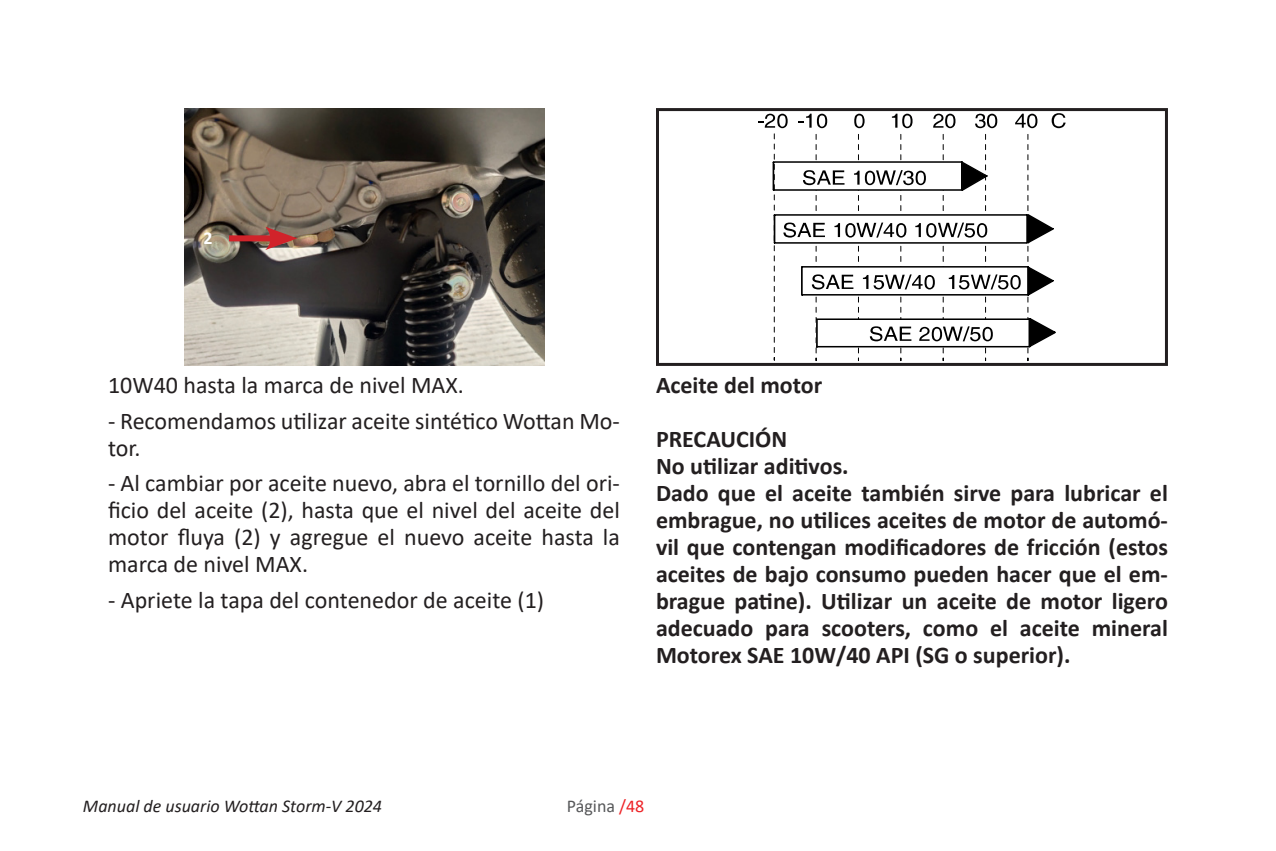
<style>
.page{position:relative;width:1276px;height:851px;background:#fff}
.page>*{position:absolute;margin:0;border:0;box-sizing:border-box;transform-origin:0 0}
.t1{font:700 24px/27px "Calibri";color:#231f20;text-align:justify}
.t2{font:24px/27px "Calibri";color:#231f20}
.t3{font:italic 18px "Calibri";color:#231f20}
.t4{font:18px "Calibri";color:#57585a}
.Estilo_de_párrafo_1{font:700 18px "Calibri";color:#fff}
.s1{color:#ee2327}
</style>
<div class="page">
<img style="left:185px;top:108px;width:359px;height:258px">
<div style="left:656px;top:108px;width:512px;height:258px;border:3px solid #231f20"></div>
<svg style="left:772px;top:134px;width:284px;height:226px"></svg>
<svg style="left:798px;top:114px;width:29px;height:14px"></svg>
<svg style="left:854px;top:114px;width:10px;height:14px"></svg>
<svg style="left:892px;top:114px;width:20px;height:14px"></svg>
<svg style="left:933px;top:114px;width:22px;height:14px"></svg>
<svg style="left:975px;top:114px;width:22px;height:14px"></svg>
<svg style="left:1051px;top:113px;width:14px;height:15px"></svg>
<svg style="left:758px;top:114px;width:29px;height:14px"></svg>
<svg style="left:1015px;top:114px;width:22px;height:14px"></svg>
<div style="left:229px;top:235px;width:48px;height:6px;background:#d1232a"></div>
<svg style="left:265px;top:226px;width:32px;height:24px"></svg>
<p class="Estilo_de_párrafo_1" style="left:203px;top:225px;width:11px">2</p>
<p class="t2" style="left:108px;top:371px;width:357px">10W40 hasta la marca de nivel MAX.</p>
<p class="t2" style="left:108px;top:406px;width:513px">- Recomendamos utilizar aceite sintético Wottan Mo&shy;tor.</p>
<p class="t2" style="left:108px;top:469px;width:513px;text-align:justify">- Al cambiar por aceite nuevo, abra el tornillo del ori&shy;ficio del aceite (2), hasta que el nivel del aceite del motor fluya (2) y agregue el nuevo aceite hasta la marca de nivel MAX.</p>
<p class="t2" style="left:108px;top:585px;width:438px">- Apriete la tapa del contenedor de aceite (1)</p>
<p class="t1" style="left:656px;top:371px;width:168px">Aceite del motor</p>
<p class="t1" style="left:656px;top:425px;width:133px">PRECAUCIÓN</p>
<p class="t1" style="left:656px;top:452px;width:194px">No utilizar aditivos.</p>
<p class="t1" style="left:656px;top:479px;width:513px">Dado que el aceite también sirve para lubricar el embrague, no utilices aceites de motor de automó&shy;vil que contengan modificadores de fricción (estos aceites de bajo consumo pueden hacer que el em&shy;brague patine). Utilizar un aceite de motor ligero adecuado para scooters, como el aceite mineral Motorex SAE 10W/40 API (SG o superior).</p>
<p class="t3" style="left:83px;top:793px;width:301px">Manual de usuario Wottan Storm-V 2024</p>
<p class="t4" style="left:567px;top:793px;width:79px">Página <span class="s1">/48</span></p>
</div>
